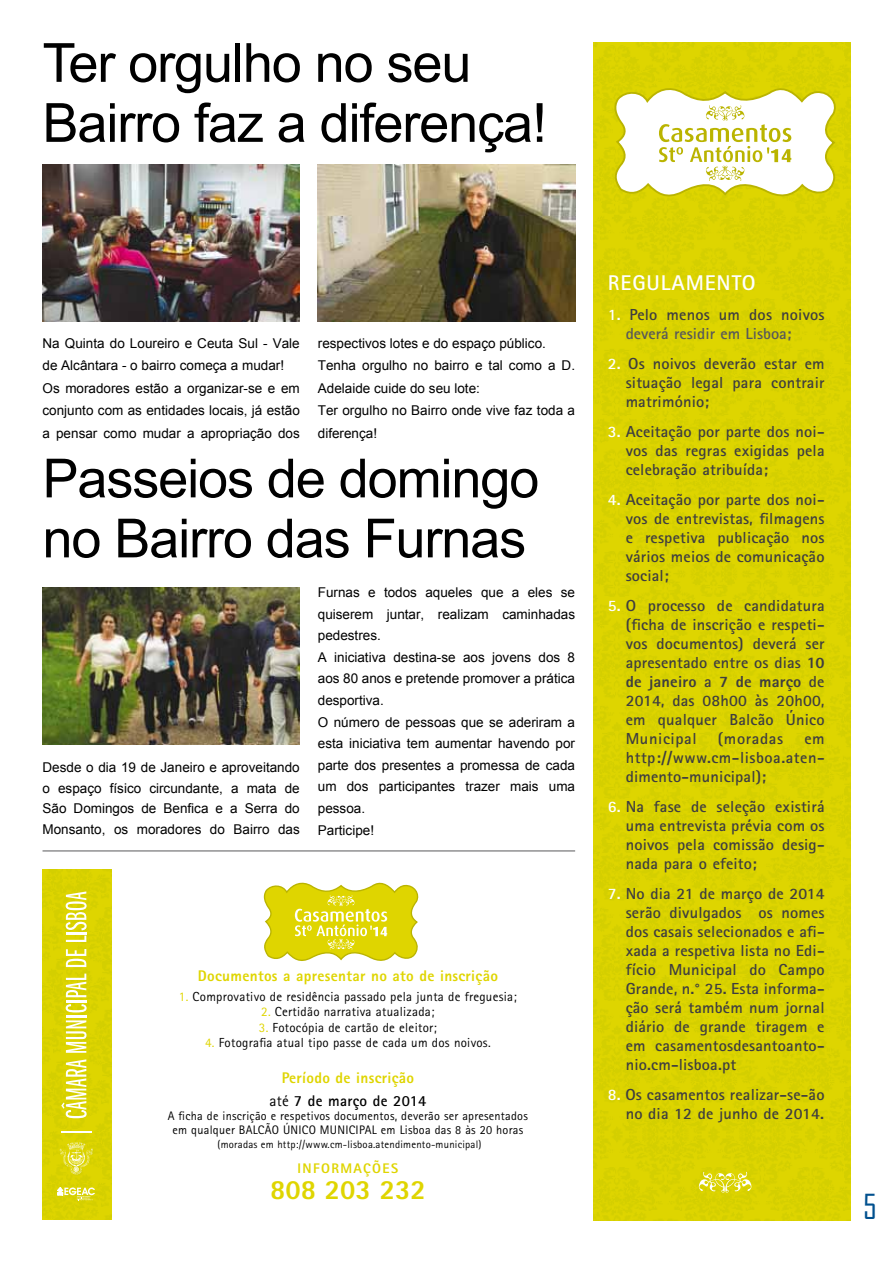
<style>
.page{position:relative;width:893px;height:1263px;background:#fff}
.page>*{position:absolute;margin:0;border:0;box-sizing:border-box;transform-origin:0 0}
.t1{font:54px/60px "Arial";letter-spacing:-.02em;color:#000}
.t2{font:33px "Agency FB";color:#00508e}
.t3{font:800 27.75px "Rotis Sans Serif Std";color:#dfd500}
.t4{font:700 21.3px "Rotis Sans Serif Std";letter-spacing:.04em;color:#fff}
.t5{font:700 16.05px/19px "Rotis Sans Serif Std";letter-spacing:.01em;color:#3e3d40;text-align:justify}
.t6{font:700 16.05px/19px "Rotis Sans Serif Std";color:#58585a}
.t7{font:700 16.05px "Rotis Sans Serif Std";letter-spacing:.035em;color:#3e3d40}
.t8{font:800 15.45px/23px "Rotis Sans Serif Std";letter-spacing:.02em;color:#dfd500;text-align:center}
.t9{font:800 13.95px "Rotis Sans Serif Std";letter-spacing:.1em;color:#dfd500}
.t10{font:13.5px/21.6px "Arial";color:#000}
.t11{font:13.2px "Rotis Sans Serif Std";letter-spacing:.02em;color:#000}
.t12{font:12.3px/14px "Rotis Sans Serif Std";letter-spacing:.02em;color:#000;text-align:center}
.t13{font:10.8px "Rotis Sans Serif Std";letter-spacing:.02em;color:#000}
.s1{color:#dfd500}
.s2{font-weight:400;color:#000}
.s3{font-weight:700;color:#000}
.s4{color:#fff}
.s5{color:#3e3d40}
.s6{font-weight:800}
</style>
<div class="page">
<div style="left:593px;top:43px;width:257px;height:1177px;background:#dbd300"></div>
<svg style="left:699px;top:1172px;width:52px;height:20px"></svg>
<svg style="left:613px;top:85px;width:226px;height:115px"></svg>
<div style="left:43px;top:869px;width:68px;height:351px;background:#dbd300"></div>
<hr style="left:61px;top:1131px;width:31px;height:2px;background:#fff">
<svg style="left:61px;top:1059px;width:26px;height:59px"></svg>
<svg style="left:66px;top:1020px;width:20px;height:33px"></svg>
<hr style="left:66px;top:1015px;width:20px;height:2px;background:#fff">
<svg style="left:66px;top:1004px;width:21px;height:8px"></svg>
<hr style="left:66px;top:1000px;width:20px;height:2px;background:#fff">
<svg style="left:66px;top:973px;width:20px;height:24px"></svg>
<svg style="left:66px;top:949px;width:20px;height:18px"></svg>
<svg style="left:66px;top:891px;width:21px;height:51px"></svg>
<svg style="left:60px;top:1142px;width:33px;height:32px"></svg>
<svg style="left:58px;top:1187px;width:37px;height:13px"></svg>
<svg style="left:263px;top:882px;width:156px;height:79px"></svg>
<img style="left:43px;top:165px;width:257px;height:157px">
<img style="left:318px;top:165px;width:257px;height:157px">
<img style="left:43px;top:587px;width:257px;height:158px">
<hr style="left:43px;top:851px;width:532px;height:1px;background:#58585a">
<h1 class="t1" style="left:43px;top:33px;width:506px">Ter orgulho no seu<br>Bairro faz a diferença!</h1>
<p class="t10" style="left:43px;top:332px;width:259px;line-height:22.4px">Na Quinta do Loureiro e Ceuta Sul - Vale de Alcântara - o bairro começa a mudar!<br>Os moradores estão a organizar-se e em conjunto com as entidades locais, já estão a pensar como mudar a apropriação dos</p>
<p class="t10" style="left:318px;top:332px;width:259px;line-height:22.4px">respectivos lotes e do espaço público.<br>Tenha orgulho no bairro e tal como a D.<br>Adelaide cuide do seu lote:<br>Ter orgulho no Bairro onde vive faz toda a diferença!</p>
<h1 class="t1" style="left:43px;top:449px;width:498px">Passeios de domingo no Bairro das Furnas</h1>
<p class="t10" style="left:318px;top:582px;width:259px">Furnas e todos aqueles que a eles se quiserem juntar, realizam caminhadas pedestres.<br>A iniciativa destina-se aos jovens dos 8 aos 80 anos e pretende promover a prática desportiva.<br>O número de pessoas que se aderiram a esta iniciativa tem aumentar havendo por parte dos presentes a promessa de cada um dos participantes trazer mais uma pessoa.<br>Participe!</p>
<p class="t10" style="left:43px;top:757px;width:259px;line-height:20.7px;text-align:justify">Desde o dia 19 de Janeiro e aproveitando o espaço físico circundante, a mata de São Domingos de Benfica e a Serra do Monsanto, os moradores do Bairro das</p>
<p class="t8" style="left:198px;top:964px;width:302px">Documentos a apresentar no ato de inscrição</p>
<p class="t11" style="left:179px;top:988px;width:339px"><span class="s1">1.</span> Comprovativo de residência passado pela junta de freguesia;</p>
<p class="t11" style="left:261px;top:1004px;width:175px"><span class="s1">2.</span> Certidão narrativa atualizada;</p>
<p class="t11" style="left:259px;top:1019px;width:179px"><span class="s1">3.</span> Fotocópia de cartão de eleitor;</p>
<p class="t11" style="left:205px;top:1035px;width:287px"><span class="s1">4.</span> Fotografia atual tipo passe de cada um dos noivos.</p>
<p class="t8" style="left:269px;top:1066px;width:158px">Período de inscrição<br><span class="s2">até</span> <span class="s3">7 de março de 2014</span></p>
<p class="t12" style="left:168px;top:1109px;width:362px">A ficha de inscrição e respetivos documentos, deverão ser apresentados em qualquer BALCÃO ÚNICO MUNICIPAL em Lisboa das 8 às 20 horas</p>
<p class="t13" style="left:218px;top:1138px;width:266px">(moradas em http://www.cm-lisboa.atendimento-municipal)</p>
<p class="t9" style="left:298px;top:1159px;width:102px">INFORMAÇÕES</p>
<h3 class="t3" style="left:270px;top:1172px;width:157px">808 203 232</h3>
<h3 class="t4" style="left:608px;top:269px;width:149px">REGULAMENTO</h3>
<p class="t6" style="left:626px;top:304px;width:200px;text-indent:-18px"><span class="s4">1.</span> <span class="s5">Pelo menos um dos noivos </span>deverá residir em Lisboa;</p>
<p class="t5" style="left:626px;top:353px;width:200px;text-indent:-18px"><span class="s4">2.</span> Os noivos deverão estar em situação legal para contrair matrimónio;</p>
<p class="t5" style="left:626px;top:421px;width:200px;text-indent:-18px"><span class="s4">3.</span> Aceitação por parte dos noi&shy;vos das regras exigidas pela celebração atribuída;</p>
<p class="t5" style="left:626px;top:489px;width:200px;text-indent:-18px"><span class="s4">4.</span> Aceitação por parte dos noi&shy;vos de entrevistas, filmagens e respetiva publicação nos vários meios de comunicação social;</p>
<p class="t5" style="left:626px;top:595px;width:200px;text-indent:-18px"><span class="s4">5.</span> O processo de candidatura (ficha de inscrição e respeti&shy;vos documentos) deverá ser apresentado entre os dias <span class="s6">10 de janeiro</span> a <span class="s6">7 de março</span> de 2014, das 08h00 às 20h00, em qualquer Balcão Único Municipal</p>
<p class="t7" style="left:718px;top:728px;width:67px">(moradas</p>
<p class="t5" style="left:626px;top:729px;width:200px;text-indent:179px">em http://www.cm-lisboa.aten&shy;dimento-municipal);</p>
<p class="t5" style="left:626px;top:797px;width:200px;text-indent:-18px"><span class="s4">6.</span> Na fase de seleção existirá uma entrevista prévia com os noivos pela comissão desig&shy;nada para o efeito;</p>
<p class="t5" style="left:626px;top:884px;width:201px;text-indent:-18px"><span class="s4">7.</span> No dia 21 de março de 2014 serão divulgados os nomes dos casais selecionados e afi&shy;xada a respetiva lista no Edi&shy;fício Municipal do Campo Grande, n.° 25. Esta informa&shy;ção será também num jornal diário de grande tiragem e em casamentosdesantoanto&shy;nio.cm-lisboa.pt</p>
<p class="t5" style="left:608px;top:1085px;width:218px;text-align:right"><span class="s4">8.</span> Os casamentos realizar-se-ão no dia 12 de junho de 2014.</p>
<h2 class="t2" style="left:863px;top:1186px;width:15px">5</h2>
</div>
